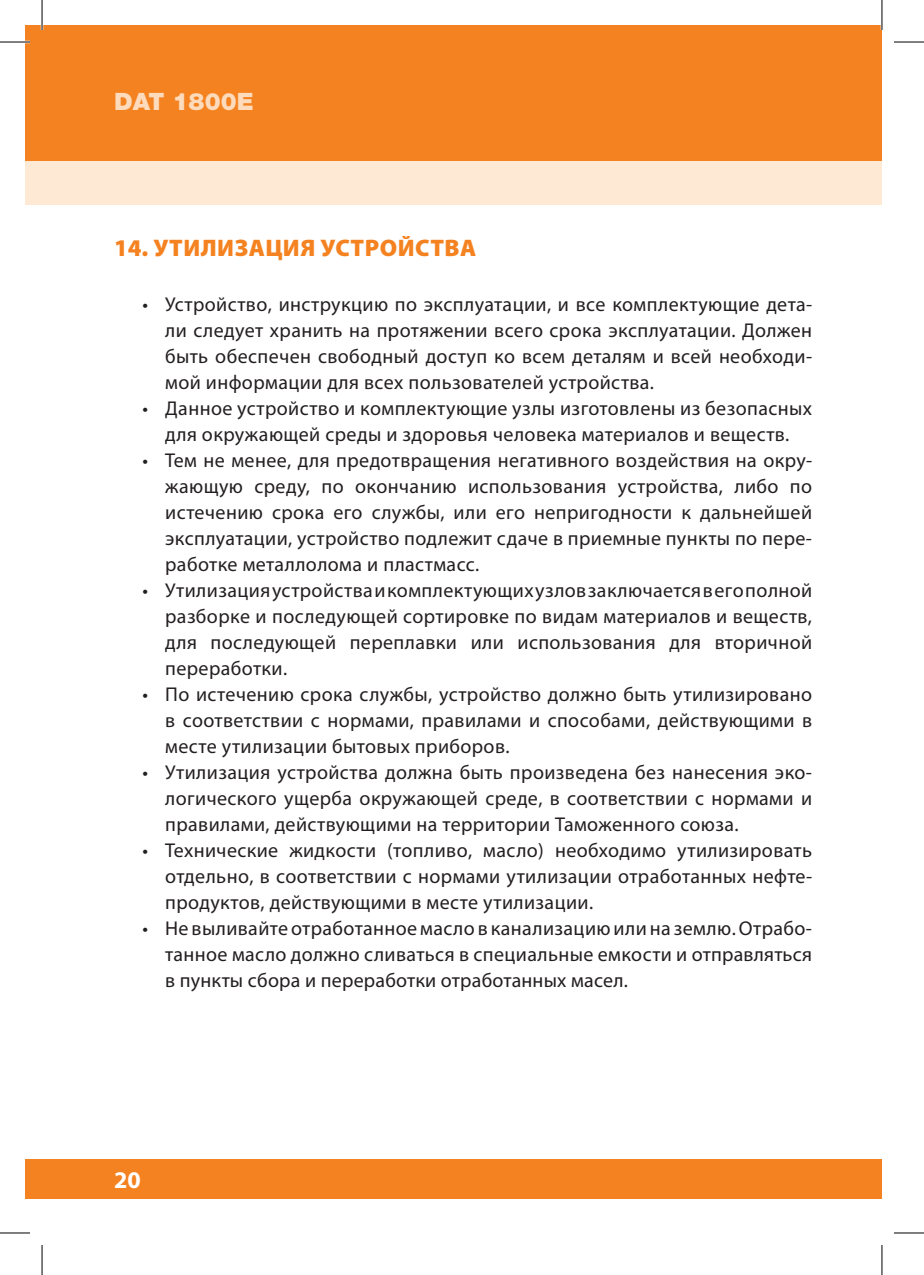
<style>
.page{position:relative;width:924px;height:1275px;background:#fff}
.page>*{position:absolute;margin:0;border:0;box-sizing:border-box;transform-origin:0 0}
.t1{font:900 24px "Myriad Pro";letter-spacing:.02em;color:#f58220}
.t2{font:900 24px "Helvetica Neue Cyr";color:#fddbbc}
.t3{font:700 24px "Myriad Pro";color:#fff}
.t4{font:20px/26px "Myriad Pro";letter-spacing:.02em;color:#231f20;text-align:justify}
</style>
<div class="page">
<div style="left:25px;top:1159px;width:856px;height:40px;background:#f58220"></div>
<div style="left:25px;top:25px;width:856px;height:136px;background:#f58220"></div>
<div style="left:25px;top:161px;width:856px;height:44px;background:#fee9d5"></div>
<hr style="left:0;top:41px;width:30px;height:2px;background:#fff">
<hr style="left:41px;top:0;width:2px;height:30px;background:#fff">
<hr style="left:880px;top:0;width:2px;height:30px;background:#fff">
<hr style="left:0;top:42px;width:30px;height:1px;background:#000">
<hr style="left:893px;top:42px;width:30px;height:1px;background:#000">
<hr style="left:0;top:1232px;width:30px;height:1px;background:#000">
<hr style="left:893px;top:1232px;width:30px;height:1px;background:#000">
<hr style="left:42px;top:0;width:1px;height:30px;background:#000">
<hr style="left:42px;top:1245px;width:1px;height:30px;background:#000">
<hr style="left:881px;top:0;width:1px;height:30px;background:#000">
<hr style="left:881px;top:1245px;width:1px;height:30px;background:#000">
<p class="t2" style="left:114px;top:88px;width:141px">DAT 1800E</p>
<p class="t1" style="left:114px;top:231px;width:268px">14. Утилизация устрой</p>
<p class="t1" style="left:415px;top:231px;width:63px">ства</p>
<p class="t4" style="left:165px;top:290px;width:648px;text-indent:-23px">• Устройство, инструкцию по эксплуатации, и все комплектующие дета&shy;ли следует хранить на протяжении всего срока эксплуатации. Должен быть обеспечен свободный доступ ко всем деталям и всей необходи&shy;мой информации для всех пользователей устройства.</p>
<p class="t4" style="left:142px;top:394px;width:670px;text-align:center">• Данное устройство и комплектующие узлы изготовлены из безопасных для окружающей среды и здоровья человека материалов и веществ.</p>
<p class="t4" style="left:165px;top:446px;width:648px;text-indent:-23px">• Тем не менее, для предотвращения негативного воздействия на окру&shy;жающую среду, по окончанию использования устройства, либо по истечению срока его службы, или его непригодности к дальнейшей эксплуатации, устройство подлежит сдаче в приемные пункты по пере&shy;работке металлолома и пластмасс.</p>
<p class="t4" style="left:165px;top:576px;width:648px;text-indent:-23px">• Утилизация устройства и комплектующих узлов заключается в его полной разборке и последующей сортировке по видам материалов и веществ, для последующей переплавки или использования для вторичной переработки.</p>
<p class="t4" style="left:165px;top:680px;width:648px;text-indent:-23px">• По истечению срока службы, устройство должно быть утилизировано в соответствии с нормами, правилами и способами, действующими в месте утилизации бытовых приборов.</p>
<p class="t4" style="left:165px;top:758px;width:648px;text-indent:-23px">• Утилизация устройства должна быть произведена без нанесения эко&shy;логического ущерба окружающей среде, в соответствии с нормами и правилами, действующими на территории Таможенного союза.</p>
<p class="t4" style="left:165px;top:836px;width:648px;text-indent:-23px">• Технические жидкости (топливо, масло) необходимо утилизировать отдельно, в соответствии с нормами утилизации отработанных нефте&shy;продуктов, действующими в месте утилизации.</p>
<p class="t4" style="left:165px;top:914px;width:648px;text-indent:-23px">• Не выливайте отработанное масло в канализацию или на землю. Отрабо&shy;танное масло должно сливаться в специальные емкости и отправляться в пункты сбора и переработки отработанных масел.</p>
<p class="t3" style="left:114px;top:1164px;width:28px">20</p>
</div>
